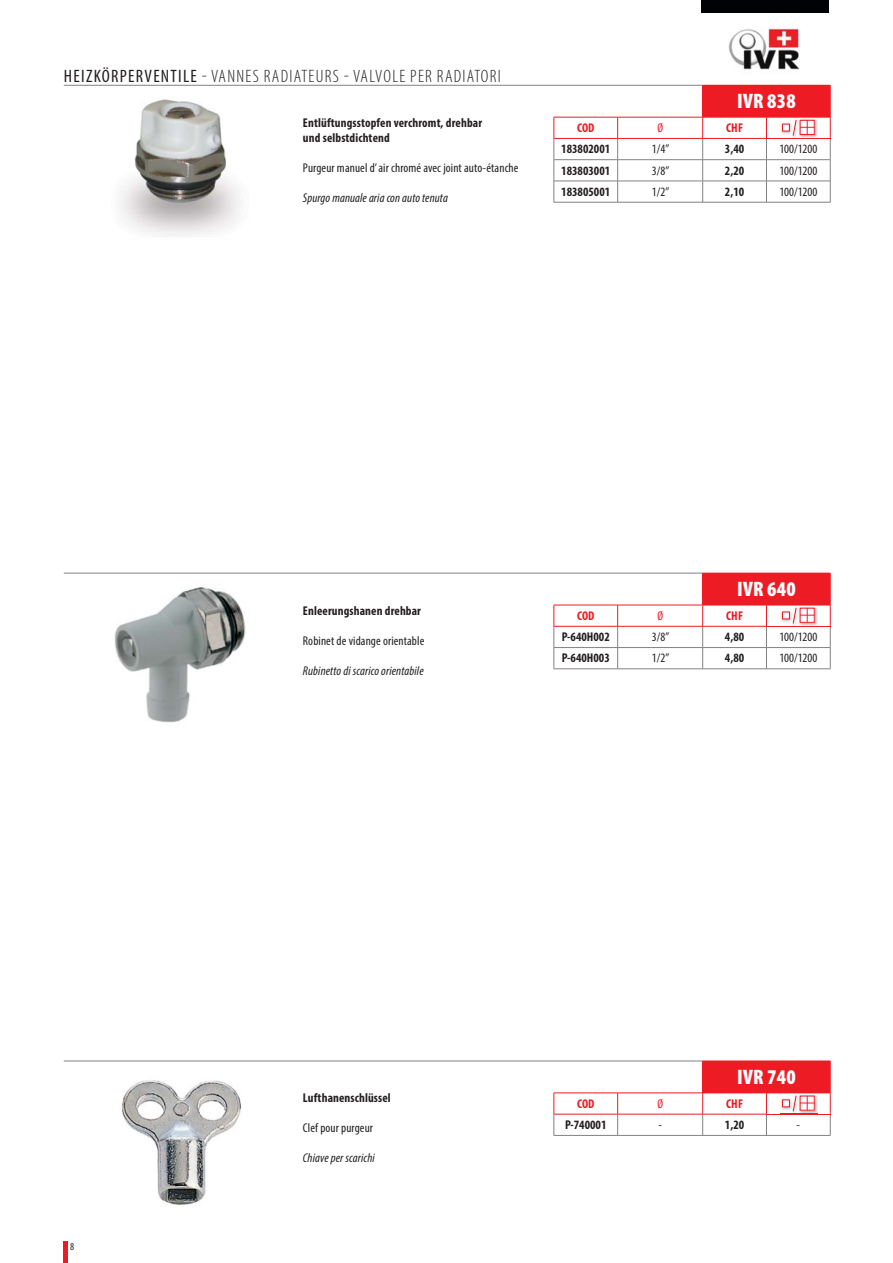
<style>
.page{position:relative;width:893px;height:1263px;background:#fff}
.page>*{position:absolute;margin:0;border:0;box-sizing:border-box;transform-origin:0 0}
.t1{font:900 condensed 21px "Myriad Pro";letter-spacing:.01em;color:#fff}
.t2{font:300 condensed 18px "Myriad Pro";letter-spacing:.07em;color:#231f20}
.t3{font:700 condensed 12.75px/15px "Myriad Pro";letter-spacing:.01em;color:#231f20}
.t4{font:condensed 12.75px "Myriad Pro";letter-spacing:.01em;color:#231f20}
.t5{font:italic condensed 12.75px "Myriad Pro";letter-spacing:.01em;color:#231f20}
.t6{font:700 condensed 12.75px "Myriad Pro";letter-spacing:.005em;color:#ed1c24}
.t7{font:condensed 12.75px "Myriad Pro";color:#ed1c24}
.t8{font:condensed 10.5px "Myriad Pro";color:#231f20}
.s1{font-weight:400}
</style>
<div class="page">
<hr style="left:64px;top:1242px;width:4px;height:21px;background:#ed1c24">
<div style="left:702px;top:0;width:127px;height:13px;background:#010205"></div>
<img style="left:728px;top:28px;width:71px;height:42px">
<div style="left:703px;top:85px;width:127px;height:32px;background:#ed1c24"></div>
<hr style="left:702px;top:85px;width:1px;height:32px;background:#ed1c24">
<hr style="left:830px;top:85px;width:1px;height:32px;background:#ed1c24">
<hr style="left:64px;top:85px;width:638px;height:1px;background:#808285">
<hr style="left:554px;top:181px;width:149px;height:1px;background:#808285">
<hr style="left:703px;top:181px;width:63px;height:1px;background:#808285">
<hr style="left:766px;top:181px;width:64px;height:1px;background:#808285">
<hr style="left:554px;top:202px;width:276px;height:1px;background:#808285">
<hr style="left:554px;top:159px;width:276px;height:1px;background:#808285">
<svg style="left:554px;top:118px;width:1px;height:84px"></svg>
<hr style="left:554px;top:117px;width:64px;height:1px;background:#ed1c24">
<svg style="left:617px;top:117px;width:1px;height:85px"></svg>
<hr style="left:618px;top:117px;width:85px;height:1px;background:#ed1c24">
<svg style="left:702px;top:117px;width:1px;height:85px"></svg>
<hr style="left:703px;top:117px;width:63px;height:1px;background:#ed1c24">
<svg style="left:766px;top:118px;width:1px;height:84px"></svg>
<hr style="left:766px;top:117px;width:64px;height:1px;background:#ed1c24">
<svg style="left:830px;top:117px;width:1px;height:85px"></svg>
<hr style="left:618px;top:138px;width:148px;height:1px;background:#ed1c24">
<hr style="left:766px;top:138px;width:64px;height:1px;background:#ed1c24">
<hr style="left:554px;top:138px;width:64px;height:1px;background:#ed1c24">
<img style="left:120px;top:99px;width:121px;height:137px">
<img style="left:781px;top:119px;width:37px;height:19px">
<div style="left:782px;top:124px;width:7px;height:7px;background:#fff"></div>
<div style="left:782px;top:124px;width:8px;height:7px;border:1px solid #ed1c24"></div>
<div style="left:800px;top:120px;width:15px;height:15px;border:1px solid #ed1c24"></div>
<svg style="left:792px;top:119px;width:22px;height:17px"></svg>
<div style="left:703px;top:573px;width:127px;height:32px;background:#ed1c24"></div>
<hr style="left:702px;top:573px;width:1px;height:32px;background:#ed1c24">
<hr style="left:830px;top:573px;width:1px;height:32px;background:#ed1c24">
<hr style="left:64px;top:573px;width:638px;height:1px;background:#808285">
<hr style="left:554px;top:647px;width:149px;height:1px;background:#808285">
<hr style="left:703px;top:647px;width:63px;height:1px;background:#808285">
<hr style="left:766px;top:647px;width:64px;height:1px;background:#808285">
<hr style="left:554px;top:668px;width:276px;height:1px;background:#808285">
<svg style="left:554px;top:606px;width:1px;height:63px"></svg>
<hr style="left:554px;top:605px;width:64px;height:1px;background:#ed1c24">
<svg style="left:617px;top:605px;width:1px;height:64px"></svg>
<hr style="left:618px;top:605px;width:85px;height:1px;background:#ed1c24">
<svg style="left:702px;top:605px;width:1px;height:64px"></svg>
<hr style="left:703px;top:605px;width:63px;height:1px;background:#ed1c24">
<svg style="left:766px;top:606px;width:1px;height:63px"></svg>
<hr style="left:766px;top:605px;width:64px;height:1px;background:#ed1c24">
<svg style="left:830px;top:605px;width:1px;height:64px"></svg>
<hr style="left:618px;top:626px;width:148px;height:1px;background:#ed1c24">
<hr style="left:766px;top:626px;width:64px;height:1px;background:#ed1c24">
<hr style="left:554px;top:626px;width:64px;height:1px;background:#ed1c24">
<img style="left:114px;top:586px;width:132px;height:137px">
<img style="left:781px;top:607px;width:37px;height:19px">
<div style="left:782px;top:612px;width:7px;height:7px;background:#fff"></div>
<div style="left:782px;top:612px;width:8px;height:7px;border:1px solid #ed1c24"></div>
<div style="left:800px;top:608px;width:15px;height:15px;border:1px solid #ed1c24"></div>
<svg style="left:792px;top:607px;width:22px;height:17px"></svg>
<div style="left:703px;top:1061px;width:127px;height:32px;background:#ed1c24"></div>
<hr style="left:702px;top:1061px;width:1px;height:32px;background:#ed1c24">
<hr style="left:830px;top:1061px;width:1px;height:32px;background:#ed1c24">
<hr style="left:64px;top:1061px;width:638px;height:1px;background:#808285">
<hr style="left:554px;top:1135px;width:276px;height:1px;background:#808285">
<svg style="left:554px;top:1094px;width:1px;height:41px"></svg>
<hr style="left:554px;top:1093px;width:64px;height:1px;background:#ed1c24">
<svg style="left:617px;top:1093px;width:1px;height:42px"></svg>
<hr style="left:618px;top:1093px;width:85px;height:1px;background:#ed1c24">
<svg style="left:702px;top:1093px;width:1px;height:42px"></svg>
<hr style="left:703px;top:1093px;width:63px;height:1px;background:#ed1c24">
<svg style="left:766px;top:1094px;width:1px;height:41px"></svg>
<hr style="left:766px;top:1093px;width:64px;height:1px;background:#ed1c24">
<svg style="left:830px;top:1093px;width:1px;height:42px"></svg>
<hr style="left:618px;top:1114px;width:148px;height:1px;background:#ed1c24">
<hr style="left:766px;top:1114px;width:64px;height:1px;background:#ed1c24">
<hr style="left:554px;top:1114px;width:64px;height:1px;background:#ed1c24">
<img style="left:121px;top:1080px;width:120px;height:125px">
<img style="left:780px;top:1094px;width:38px;height:20px">
<div style="left:782px;top:1100px;width:7px;height:7px;background:#fff"></div>
<div style="left:782px;top:1099px;width:8px;height:8px;border:1px solid #ed1c24"></div>
<div style="left:800px;top:1096px;width:15px;height:14px;border:1px solid #ed1c24"></div>
<svg style="left:792px;top:1095px;width:22px;height:17px"></svg>
<h2 class="t2" style="left:64px;top:69px;width:438px"><span class="s1">HEIZKÖRPERVENTILE</span> - VANNES RADIATEURS - VALVOLE PER RADIATORI</h2>
<p class="t3" style="left:303px;top:116px;width:181px">Entlüftungsstopfen verchromt, drehbar und selbstdichtend</p>
<p class="t4" style="left:303px;top:163px;width:217px">Purgeur manuel d’ air chromé avec joint auto-étanche</p>
<p class="t5" style="left:303px;top:193px;width:146px">Spurgo manuale aria con auto tenuta</p>
<h1 class="t1" style="left:737px;top:93px;width:60px">IVR 838</h1>
<p class="t6" style="left:577px;top:123px;width:19px">COD</p>
<p class="t7" style="left:657px;top:123px;width:7px">Ø</p>
<p class="t6" style="left:726px;top:123px;width:18px">CHF</p>
<p class="t3" style="left:561px;top:143px;width:50px">183802001</p>
<p class="t4" style="left:652px;top:144px;width:19px">1/4”</p>
<p class="t3" style="left:725px;top:143px;width:21px">3,40</p>
<p class="t4" style="left:779px;top:144px;width:39px">100/1200</p>
<p class="t3" style="left:561px;top:164px;width:50px">183803001</p>
<p class="t4" style="left:652px;top:165px;width:19px">3/8”</p>
<p class="t3" style="left:725px;top:164px;width:21px">2,20</p>
<p class="t4" style="left:779px;top:165px;width:39px">100/1200</p>
<p class="t3" style="left:561px;top:185px;width:50px">183805001</p>
<p class="t4" style="left:652px;top:187px;width:19px">1/2”</p>
<p class="t3" style="left:725px;top:185px;width:21px">2,10</p>
<p class="t4" style="left:779px;top:187px;width:39px">100/1200</p>
<p class="t3" style="left:303px;top:604px;width:120px">Enleerungshanen drehbar</p>
<p class="t4" style="left:303px;top:635px;width:123px">Robinet de vidange orientable</p>
<p class="t5" style="left:303px;top:665px;width:122px">Rubinetto di scarico orientabile</p>
<h1 class="t1" style="left:737px;top:581px;width:60px">IVR 640</h1>
<p class="t6" style="left:577px;top:611px;width:19px">COD</p>
<p class="t7" style="left:657px;top:611px;width:7px">Ø</p>
<p class="t6" style="left:726px;top:611px;width:18px">CHF</p>
<p class="t3" style="left:562px;top:631px;width:50px">P-640H002</p>
<p class="t4" style="left:652px;top:632px;width:19px">3/8”</p>
<p class="t3" style="left:725px;top:631px;width:21px">4,80</p>
<p class="t4" style="left:779px;top:632px;width:39px">100/1200</p>
<p class="t3" style="left:562px;top:652px;width:50px">P-640H003</p>
<p class="t4" style="left:652px;top:653px;width:19px">1/2”</p>
<p class="t3" style="left:725px;top:652px;width:21px">4,80</p>
<p class="t4" style="left:779px;top:653px;width:39px">100/1200</p>
<p class="t8" style="left:70px;top:1242px;width:6px">8</p>
<p class="t3" style="left:303px;top:1092px;width:89px">Lufthanenschlüssel</p>
<p class="t4" style="left:303px;top:1123px;width:72px">Clef pour purgeur</p>
<p class="t5" style="left:303px;top:1153px;width:73px">Chiave per scarichi</p>
<h1 class="t1" style="left:737px;top:1069px;width:60px">IVR 740</h1>
<p class="t6" style="left:577px;top:1099px;width:19px">COD</p>
<p class="t7" style="left:657px;top:1099px;width:7px">Ø</p>
<p class="t6" style="left:726px;top:1099px;width:18px">CHF</p>
<p class="t3" style="left:565px;top:1118px;width:43px">P-740001</p>
<p class="t4" style="left:658px;top:1120px;width:5px">-</p>
<p class="t3" style="left:725px;top:1118px;width:21px">1,20</p>
<p class="t4" style="left:797px;top:1120px;width:5px">-</p>
</div>
